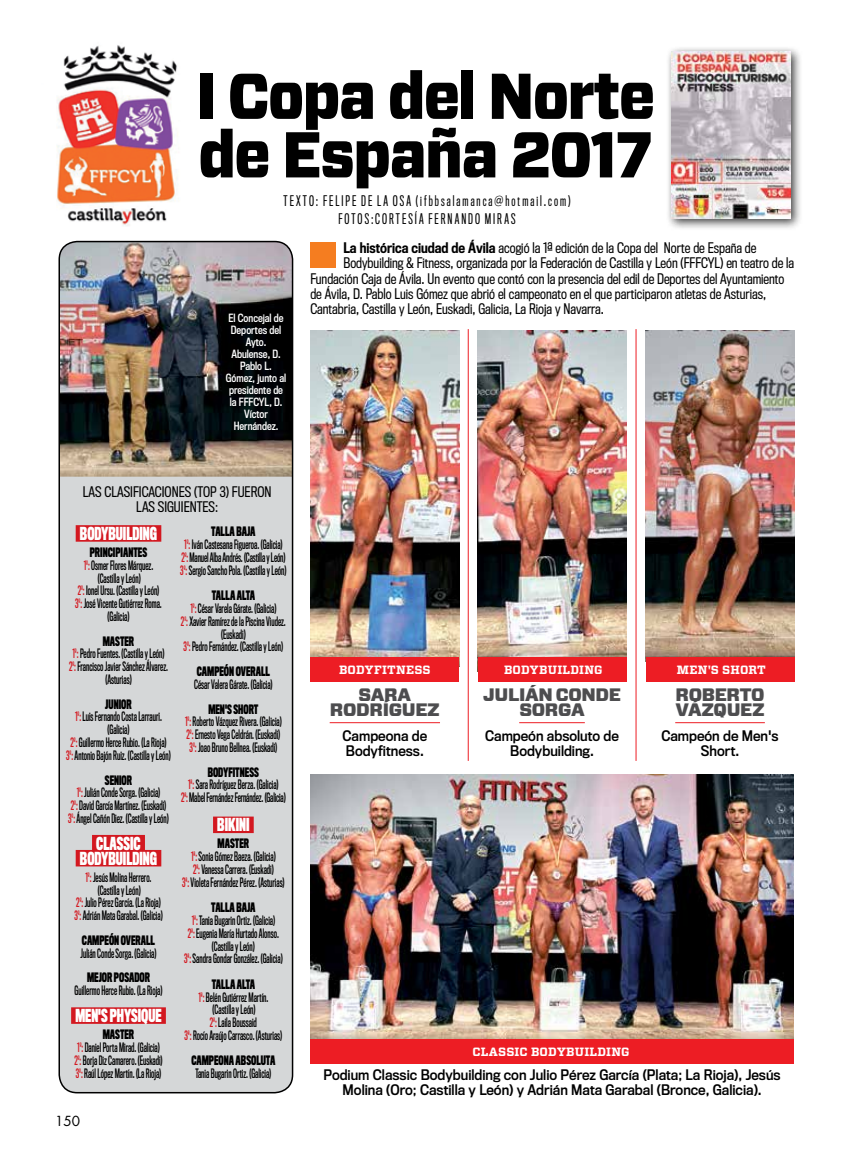
<style>
.page{position:relative;width:851px;height:1149px;background:#fff}
.page>*{position:absolute;margin:0;border:0;box-sizing:border-box;transform-origin:0 0}
.t1{font:900 64.5px/58.5px "Forza";letter-spacing:-.03em;color:#000;scale:.9 1}
.t2{font:900 18px/15px "Forza";letter-spacing:-.02em;color:#4d4d4f;text-align:center}
.t3{font:700 16.5px/15px "Titling Gothic FB Comp";color:#fff;scale:.8 1}
.t4{font:13.5px "Titling Gothic FB Cond";color:#000}
.t5{font:13.5px/15px "Titling Gothic FB Narrow Standard";color:#000;text-align:center}
.t6{font:13.5px/18px "Titling Gothic FB Comp";letter-spacing:.15em;color:#000;text-align:center}
.t7{font:13.5px "Futura Std";color:#000}
.t8{font:12px/12.8px "Titling Gothic FB Comp Standard";color:#000;text-align:center;scale:.8 1}
.t9{font:700 12px "Titling Gothic FB Comp";color:#000;scale:.8 1}
.t10{font:700 12px "Vitesse";letter-spacing:.015em;color:#fff}
.t11{font:10.5px/12px "Titling Gothic FB Cond Standard";color:#fff;text-align:center}
.s1{font-weight:500}
.s2{color:#d31820}
</style>
<div class="page">
<div style="left:59px;top:241px;width:233px;height:851px;background:#d5d7d8;border-radius:18px"></div>
<img style="left:59px;top:241px;width:233px;height:235px">
<div style="left:58px;top:241px;width:235px;height:852px;border:2px solid #000;border-radius:18px"></div>
<div style="left:310px;top:242px;width:26px;height:26px;background:#f57d20"></div>
<div style="left:76px;top:525px;width:85px;height:16px;background:#d31820"></div>
<div style="left:92px;top:834px;width:53px;height:17px;background:#d31820"></div>
<div style="left:76px;top:849px;width:85px;height:17px;background:#d31820"></div>
<div style="left:71px;top:1006px;width:95px;height:17px;background:#d31820"></div>
<div style="left:213px;top:816px;width:41px;height:16px;background:#d31820"></div>
<img style="left:310px;top:774px;width:483px;height:264px">
<img style="left:56px;top:45px;width:122px;height:181px">
<div style="left:665px;top:45px;width:138px;height:186px;background:#000;opacity:.75"></div>
<img style="left:671px;top:51px;width:119px;height:167px">
<img style="left:310px;top:331px;width:149px;height:326px">
<img style="left:477px;top:331px;width:149px;height:326px">
<img style="left:645px;top:331px;width:149px;height:326px">
<div style="left:310px;top:657px;width:149px;height:24px;background:#ed1d24"></div>
<div style="left:477px;top:657px;width:149px;height:24px;background:#ed1d24"></div>
<div style="left:645px;top:657px;width:149px;height:24px;background:#ed1d24"></div>
<hr style="left:329px;top:722px;width:111px;height:1px;background:#ed1d24">
<hr style="left:519px;top:722px;width:65px;height:1px;background:#ed1d24">
<hr style="left:675px;top:722px;width:89px;height:1px;background:#ed1d24">
<hr style="left:468px;top:329px;width:1px;height:431px;background:#ed1d24">
<hr style="left:635px;top:329px;width:1px;height:431px;background:#ed1d24">
<div style="left:310px;top:1038px;width:483px;height:24px;background:#ed1d24"></div>
<h1 class="t1" style="left:196px;top:68px;width:512px">I COPA DEL NORTE<br>DE ESPAÑA 2017</h1>
<p class="t6" style="left:283px;top:192px;width:288px">TEXTO: FELIPE DE LA OSA (IFBBSALAMANCA@HOTMAIL.COM)<br>FOTOS:CORTESÍA FERNANDO MIRAS</p>
<p class="t4" style="left:343px;top:240px;width:414px"><span class="s1">La histórica ciudad de Ávila</span> acogió la 1ª edición de la Copa del Norte de España de</p>
<p class="t4" style="left:343px;top:255px;width:452px">Bodybuilding &amp; Fitness, organizada por la Federación de Castilla y León (FFFCYL) en teatro de la</p>
<p class="t4" style="left:310px;top:270px;width:475px">Fundación Caja de Ávila. Un evento que contó con la presencia del edil de Deportes del Ayuntamiento</p>
<p class="t4" style="left:310px;top:285px;width:457px">de Ávila, D. Pablo Luis Gómez que abrió el campeonato en el que participaron atletas de Asturias,</p>
<p class="t4" style="left:310px;top:300px;width:295px">Cantabria, Castilla y León, Euskadi, Galicia, La Rioja y Navarra.</p>
<p class="t11" style="left:226px;top:312px;width:62px">El Concejal de<br>Deportes del<br>Ayto.<br>Abulense, D.<br>Pablo L.<br>Gómez, junto al presidente de la FFFCYL, D.<br>Víctor<br>Hernández.</p>
<p class="t4" style="left:83px;top:484px;width:156px">Las clasificaciones (Top 3) fuer</p>
<p class="t4" style="left:257px;top:484px;width:14px">on</p>
<p class="t4" style="left:136px;top:499px;width:55px">las siguiente</p>
<p class="t4" style="left:208px;top:499px;width:11px">s:</p>
<h3 class="t3" style="left:80px;top:526px;width:98px">BODYBUILDING</h3>
<p class="t9" style="left:90px;top:545px;width:73px">PRINCIPIANTES</p>
<p class="t8" style="left:75px;top:559px;width:110px"><span class="s2">1</span><sup>º</sup><span class="s2">:</span> Osmer Flores Márquez. (Castilla y León)<br><span class="s2">2</span><sup>º</sup><span class="s2">:</span> Ionel Ursu. (Castilla y León)<br><span class="s2">3</span><sup>º</sup><span class="s2">:</span> José Vicente Gutiérrez Roma. (Galicia)</p>
<p class="t9" style="left:103px;top:634px;width:41px">MASTER</p>
<p class="t8" style="left:69px;top:647px;width:125px"><span class="s2">1</span><sup>º</sup><span class="s2">:</span> Pedro Fuentes. (Castilla y León)<br><span class="s2">2</span><sup>º</sup><span class="s2">:</span>Francisco Javier Sánchez Álvarez. (Asturias)</p>
<p class="t9" style="left:105px;top:697px;width:35px">JUNIOR</p>
<p class="t8" style="left:66px;top:710px;width:132px"><span class="s2">1</span><sup>º</sup><span class="s2">:</span>Luis Fernando Costa Larrauri. (Galicia)<br><span class="s2">2</span><sup>º</sup><span class="s2">:</span> Guillermo Herce Rubio. (La Rioja)<br><span class="s2">3</span><sup>º</sup><span class="s2">:</span> Antonio Bajón Ruiz. (Castilla y León)</p>
<p class="t9" style="left:105px;top:772px;width:36px">SENIOR</p>
<p class="t8" style="left:68px;top:786px;width:127px"><span class="s2">1</span><sup>º</sup><span class="s2">:</span> Julián Conde Sorga. (Galicia)<br><span class="s2">2</span><sup>º</sup><span class="s2">:</span> David García Martínez. (Euskadi)<br><span class="s2">3</span><sup>º</sup><span class="s2">:</span> Ángel Cañón Diez. (Castilla y León)</p>
<h3 class="t3" style="left:80px;top:836px;width:98px;text-indent:16px">CLASSIC<br>BODYBUILDING</h3>
<p class="t8" style="left:74px;top:870px;width:112px"><span class="s2">1</span><sup>º</sup><span class="s2">:</span> Jesús Molina Herrero. (Castilla y León)<br><span class="s2">2</span><sup>º</sup><span class="s2">:</span> Julio Pérez García. (La Rioja)<br><span class="s2">3</span><sup>º</sup><span class="s2">:</span> Adrián Mata Garabal. (Galicia)</p>
<p class="t9" style="left:82px;top:933px;width:93px">CAMPEÓN OVERALL</p>
<p class="t8" style="left:80px;top:946px;width:96px">Julián Conde Sorga. (Galicia)</p>
<p class="t9" style="left:87px;top:970px;width:80px">MEJOR POSADOR</p>
<p class="t8" style="left:75px;top:984px;width:111px">Guillermo Herce Rubio. (La Rioja)</p>
<h3 class="t3" style="left:75px;top:1008px;width:101px">MEN'S PHYSIQUE</h3>
<p class="t9" style="left:103px;top:1027px;width:41px">MASTER</p>
<p class="t8" style="left:74px;top:1040px;width:112px;text-align:left"><span class="s2">1</span><sup>º</sup><span class="s2">:</span> Daniel Porta Mirad. (Galicia)<br><span class="s2">2</span><sup>º</sup><span class="s2">:</span> Borja Diz Camarero. (Euskadi)<br><span class="s2">3</span><sup>º</sup><span class="s2">:</span> Raúl López Martín. (La Rioja)</p>
<p class="t9" style="left:211px;top:524px;width:57px">TALLA BAJA</p>
<p class="t8" style="left:180px;top:538px;width:134px"><span class="s2">1</span><sup>º</sup><span class="s2">:</span> Iván Castesana Figueroa. (Galicia)<br><span class="s2">2</span><sup>º</sup><span class="s2">:</span> Manuel Alba Andrés. (Castilla y León)<br><span class="s2">3</span><sup>º</sup><span class="s2">:</span> Sergio Sancho Pola. (Castilla y León)</p>
<p class="t9" style="left:212px;top:588px;width:56px">TALLA ALTA</p>
<p class="t8" style="left:181px;top:602px;width:132px"><span class="s2">1</span><sup>º</sup><span class="s2">:</span> César Varela Gárate. (Galicia)<br><span class="s2">2</span><sup>º</sup><span class="s2">:</span>Xavier Ramírez de la Piscina Viudez. (Euskadi)<br><span class="s2">3</span><sup>º</sup><span class="s2">:</span> Pedro Fernández. (Castilla y León)</p>
<p class="t9" style="left:197px;top:664px;width:93px">CAMPEÓN OVERALL</p>
<p class="t8" style="left:194px;top:678px;width:99px">César Valera Gárate. (Galicia)</p>
<p class="t9" style="left:208px;top:702px;width:64px">MEN'S SHORT</p>
<p class="t8" style="left:185px;top:715px;width:122px;text-align:left"><span class="s2">1</span><sup>º</sup><span class="s2">:</span>Roberto Vázquez Rivera. (Galicia)<br><span class="s2">2</span><sup>º</sup><span class="s2">:</span> Ernesto Vega Celdrán. (Euskadi)<br><span class="s2">3</span><sup>º</sup><span class="s2">:</span> Joao Bruno Bellnea. (Euskadi)</p>
<p class="t9" style="left:208px;top:765px;width:66px">BODYFITNESS</p>
<p class="t8" style="left:181px;top:778px;width:132px"><span class="s2">1</span><sup>ª</sup><span class="s2">:</span> Sara Rodríguez Berza. (Galicia)<br><span class="s2">2</span><sup>ª</sup><span class="s2">:</span>Mabel Fernández Fernández. (Galicia)</p>
<h3 class="t3" style="left:217px;top:817px;width:42px">BIKINI</h3>
<p class="t9" style="left:218px;top:836px;width:41px">MASTER</p>
<p class="t8" style="left:182px;top:850px;width:129px"><span class="s2">1</span><sup>ª</sup><span class="s2">:</span>Sonia Gómez Baeza. (Galicia)<br><span class="s2">2</span><sup>ª</sup><span class="s2">:</span> Vanessa Carrera. (Euskadi)<br><span class="s2">3</span><sup>ª</sup><span class="s2">:</span> Violeta Fernández Pérez. (Asturias)</p>
<p class="t9" style="left:211px;top:900px;width:57px">TALLA BAJA</p>
<p class="t8" style="left:184px;top:914px;width:125px"><span class="s2">1</span><sup>ª</sup><span class="s2">:</span> Tania Bugarin Ortiz. (Galicia)<br><span class="s2">2</span><sup>ª</sup><span class="s2">:</span>Eugenia María Hurtado Alonso. (Castilla y León)<br><span class="s2">3</span><sup>ª</sup><span class="s2">:</span> Sandra Gondar González. (Galicia)</p>
<p class="t9" style="left:212px;top:976px;width:56px">TALLA ALTA</p>
<p class="t8" style="left:184px;top:990px;width:124px"><span class="s2">1</span><sup>ª</sup><span class="s2">:</span> Belén Gutiérrez Martín.<br>(Castilla y León)<br><span class="s2">2</span><sup>ª</sup><span class="s2">:</span> Laila Boussaid<br><span class="s2">3</span><sup>ª</sup><span class="s2">:</span> Rocío Araújo Carrasco. (Asturias)</p>
<p class="t9" style="left:191px;top:1053px;width:106px">CAMPEONA ABSOLUTA</p>
<p class="t8" style="left:195px;top:1067px;width:96px">Tania Bugarin Ortiz. (Galicia)</p>
<p class="t7" style="left:55px;top:1112px;width:26px">150</p>
<p class="t10" style="left:339px;top:662px;width:93px">BODYFITNESS</p>
<p class="t10" style="left:504px;top:662px;width:100px">BODYBUILDING</p>
<p class="t10" style="left:676px;top:662px;width:90px">MEN'S SHORT</p>
<h2 class="t2" style="left:330px;top:687px;width:111px">SARA<br>RODRÍGUEZ</h2>
<p class="t5" style="left:342px;top:728px;width:86px;text-align:left">Campeona de<br>Bodyfitness.</p>
<h2 class="t2" style="left:483px;top:687px;width:139px">JULIÁN CONDE<br>SORGA</h2>
<p class="t5" style="left:485px;top:728px;width:135px">Campeón absoluto de<br>Bodybuilding.</p>
<h2 class="t2" style="left:675px;top:687px;width:91px;text-align:left">ROBERTO<br>VÁZQUEZ</h2>
<p class="t5" style="left:661px;top:728px;width:119px">Campeón de Men's<br>Short.</p>
<p class="t10" style="left:472px;top:1043px;width:159px">CLASSIC BODYBUILDING</p>
<p class="t5" style="left:323px;top:1066px;width:458px">Podium Classic Bodybuilding con Julio Pérez García (Plata; La Rioja), Jesús<br>Molina (Oro; Castilla y León) y Adrián Mata Garabal (Bronce, Galicia).</p>
</div>
